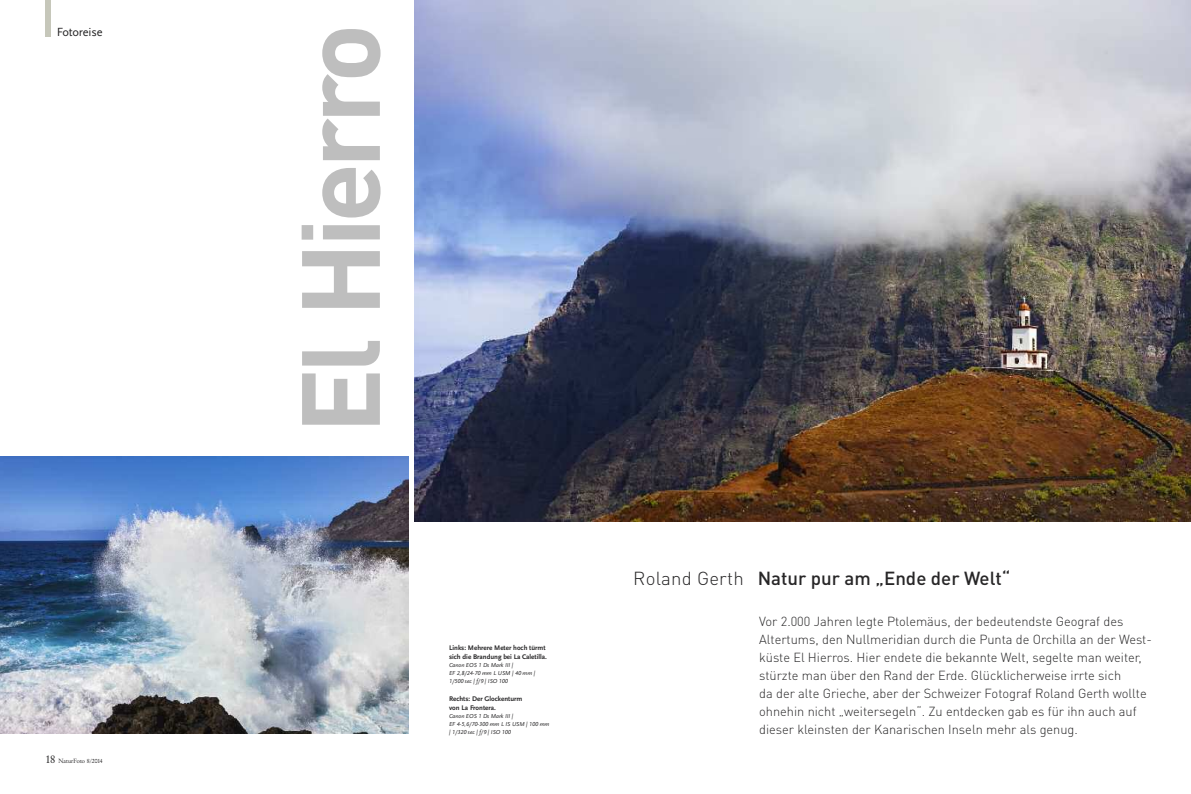
<style>
.page{position:relative;width:1191px;height:794px;background:#fff}
.page>*{position:absolute;margin:0;border:0;box-sizing:border-box;transform-origin:0 0}
.t1{font:700 109.2px "DIN Pro";letter-spacing:-.05em;color:#bebebe}
.t2{font:500 18.7px "DIN Pro";color:#272627}
.t3{font:300 13px/18px "DIN Pro";color:#272627}
.t4{font:12.4px "Scala Sans Regular LF";letter-spacing:-.015em;color:#272627}
.t5{font:7px/9px "Scala Sans Bold LF";color:#272627}
.t6{font:6px/8px "Scala Sans Regular LF Italic";color:#272627}
.t7{font:6px "Garamond Stempel BQ";letter-spacing:.025em;color:#272627}
.s1{font-size:11px}
.s2{font-weight:300;font-size:18.6px}
</style>
<div class="page">
<div style="left:45px;top:0;width:6px;height:37px;background:#c6c7ba"></div>
<img style="left:414px;top:0;width:777px;height:521px">
<img style="left:0;top:456px;width:408px;height:278px">
<p class="t4" style="left:57px;top:27px;width:47px">Fotoreise</p>
<h1 class="t1" style="left:302px;top:434px;width:412px;rotate:-90deg">El Hierro</h1>
<p class="t7" style="left:45px;top:757px;width:59px"><span class="s1">18</span> NaturFoto 8/2014</p>
<p class="t5" style="left:449px;top:644px;width:99px">Links: Mehrere Meter hoch türmt sich die Brandung bei La Caletilla.</p>
<p class="t6" style="left:449px;top:661px;width:88px">Canon EOS 1 Ds Mark III |<br>EF 2,8/24-70 mm L USM | 40 mm |<br>1/500 sec | f/9 | ISO 100</p>
<p class="t5" style="left:449px;top:695px;width:75px">Rechts: Der Glockenturm von La Frontera.</p>
<p class="t6" style="left:449px;top:712px;width:102px">Canon EOS 1 Ds Mark III |<br>EF 4-5,6/70-300 mm L IS USM | 100 mm | 1/320 sec | f/9 | ISO 100</p>
<h2 class="t2" style="left:633px;top:572px;width:379px"><span class="s2">Roland Gerth</span> Natur pur am „Ende der Welt“</h2>
<p class="t3" style="left:759px;top:614px;width:394px">Vor 2.000 Jahren legte Ptolemäus, der bedeutendste Geograf des Altertums, den Nullmeridian durch die Punta de Orchilla an der West&shy;küste El Hierros. Hier endete die bekannte Welt, segelte man weiter, stürzte man über den Rand der Erde. Glücklicherweise irrte sich<br>da der alte Grieche, aber der Schweizer Fotograf Roland Gerth wollte ohnehin nicht „weitersegeln“. Zu entdecken gab es für ihn auch auf dieser kleinsten der Kanarischen Inseln mehr als genug.</p>
</div>
